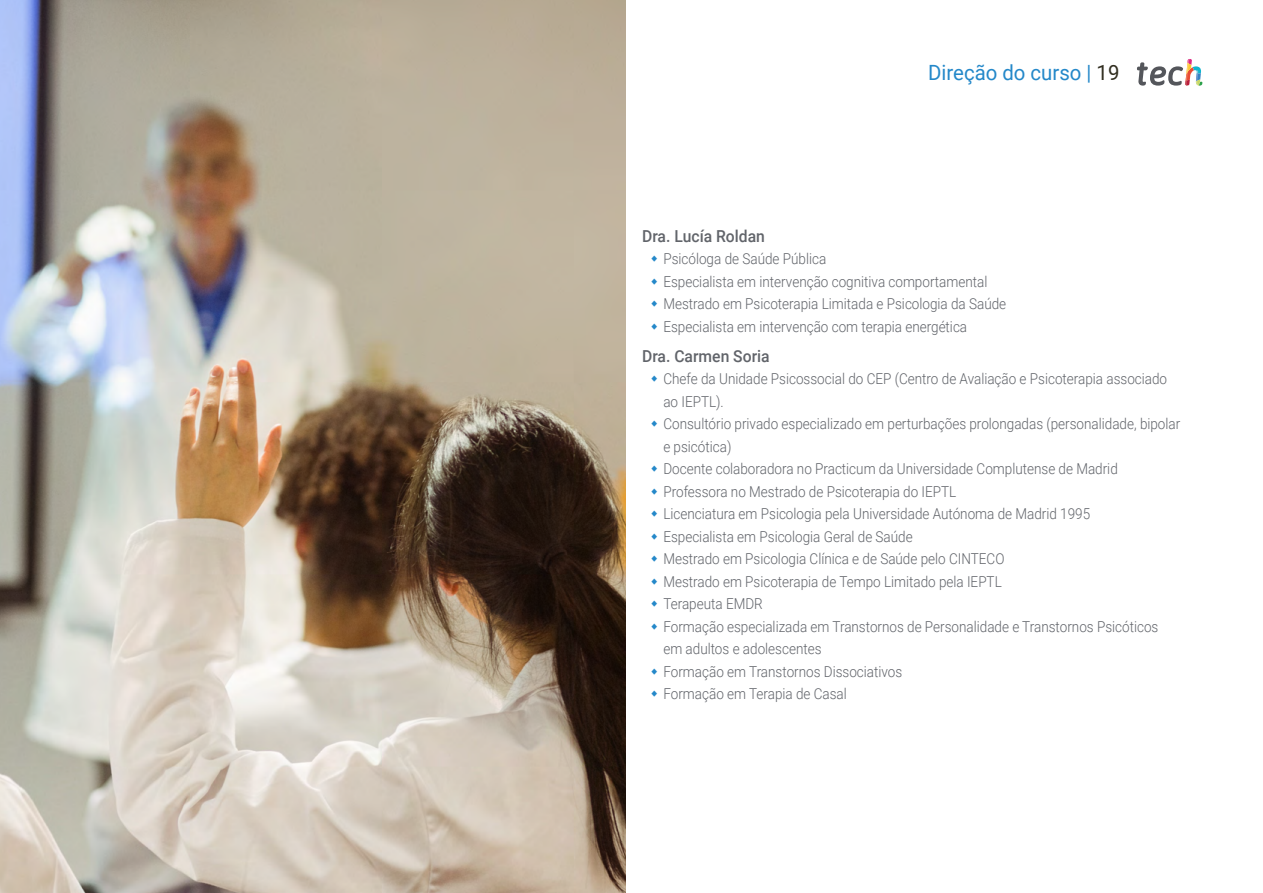
<style>
.page{position:relative;width:1263px;height:893px;background:#fff}
.page>*{position:absolute;margin:0;border:0;box-sizing:border-box;transform-origin:0 0}
.t1{font:21px "Roboto";color:#2488c9}
.t2{font:500 16.5px "Roboto";color:#61646a;scale:.95 1}
.t3{font:300 15px/22.5px "Roboto";color:#61646a;scale:.9 1}
.s1{color:#312e20}
</style>
<div class="page">
<img style="left:0;top:0;width:625px;height:893px">
<svg style="left:1137px;top:59px;width:65px;height:27px"></svg>
<h1 class="t1" style="left:928px;top:57px;width:193px">Direção do curso | <span class="s1">19</span></h1>
<p class="t2" style="left:642px;top:225px;width:131px">Dra. Lucía Roldan</p>
<p class="t3" style="left:663px;top:247px;width:382px">Psicóloga de Saúde Pública<br>Especialista em intervenção cognitiva comportamental Mestrado em Psicoterapia Limitada e Psicologia da Saúde Especialista em intervenção com terapia energética</p>
<p class="t2" style="left:642px;top:344px;width:136px">Dra. Carmen Soria</p>
<p class="t3" style="left:663px;top:367px;width:576px">Chefe da Unidade Psicossocial do CEP (Centro de Avaliação e Psicoterapia associado ao IEPTL).<br>Consultório privado especializado em perturbações prolongadas (personalidade, bipolar e psicótica)<br>Docente colaboradora no Practicum da Universidade Complutense de Madrid Professora no Mestrado de Psicoterapia do IEPTL<br>Licenciatura em Psicologia pela Universidade Autónoma de Madrid 1995<br>Especialista em Psicologia Geral de Saúde<br>Mestrado em Psicologia Clínica e de Saúde pelo CINTECO<br>Mestrado em Psicoterapia de Tempo Limitado pela IEPTL<br>Terapeuta EMDR<br>Formação especializada em Transtornos de Personalidade e Transtornos Psicóticos em adultos e adolescentes<br>Formação em Transtornos Dissociativos<br>Formação em Terapia de Casal</p>
</div>
